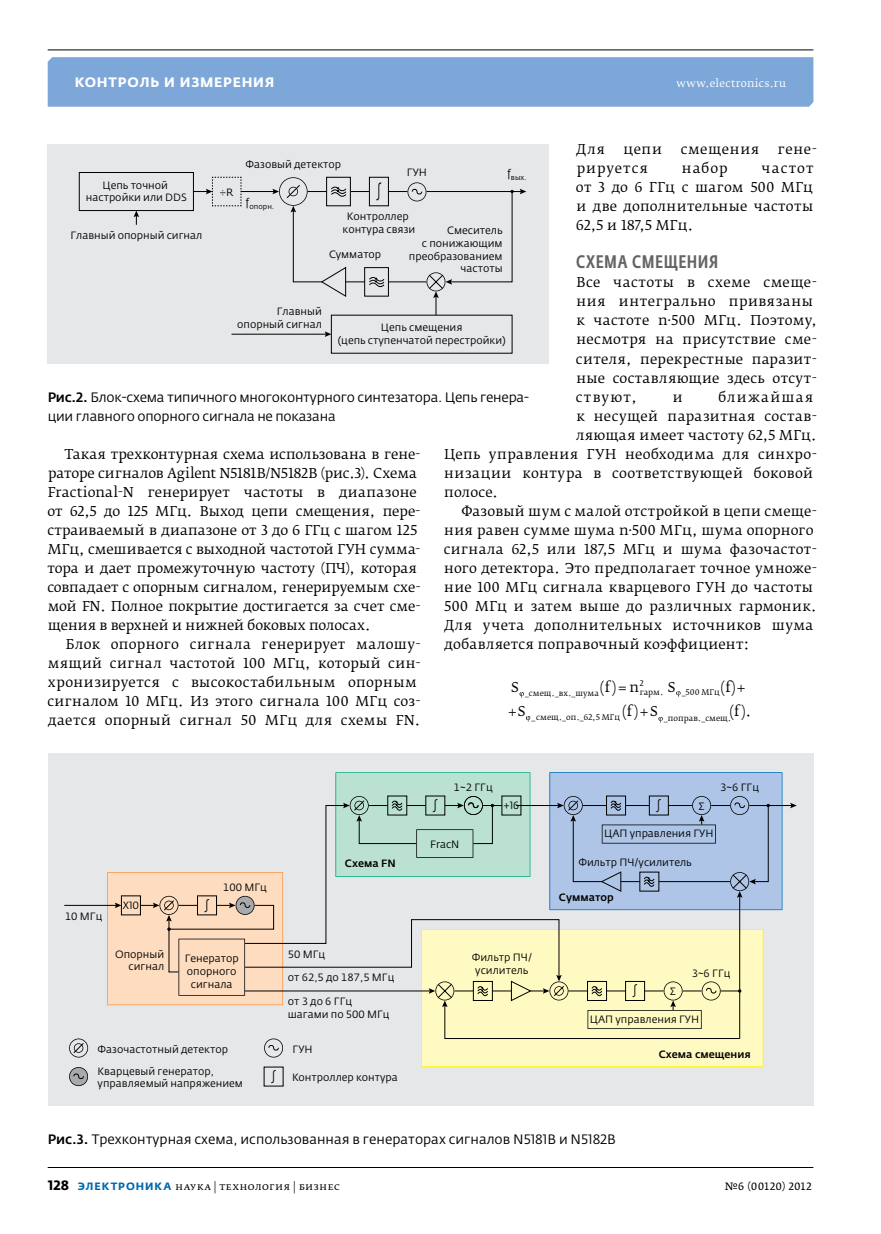
<style>
.page{position:relative;width:881px;height:1234px;background:#fff}
.page>*{position:absolute;margin:0;border:0;box-sizing:border-box;transform-origin:0 0}
.t1{font:18.9px "Fedra Sans Pro";color:#000;scale:.55 1}
.t2{font:500 18px "Fedra Sans Cond Pro";letter-spacing:.03em;color:#636466}
.t3{font:13.8px "Fedra Sans Pro";color:#000;scale:.76 1}
.t4{font:13.5px/19px "Fedra Serif B Pro";letter-spacing:.015em;color:#000}
.t5{font:13.5px/19px "Fedra Serif B Pro";letter-spacing:-.005em;color:#000}
.t6{font:13.5px/19px "Fedra Sans Pro";letter-spacing:-.015em;color:#000}
.t7{font:700 13.5px "Fedra Sans Alt Pro";letter-spacing:.055em;color:#fff}
.t8{font:13.5px "Fedra Serif B Pro";letter-spacing:.08em;color:#000}
.t9{font:13.5px "Fedra Serif PL Pro";color:#000}
.t10{font:10.5px/12.6px "Fedra Sans Pro";color:#000;text-align:center}
.t11{font:10.5px "Fedra Serif B Pro";letter-spacing:.035em;color:#000}
.t12{font:500 10.5px "Fedra Sans Pro";color:#000}
.t13{font:10.5px "Fedra Serif B Pro";letter-spacing:.03em;color:#fff}
.t14{font:10.5px "Fedra Serif A Pro";letter-spacing:.03em;color:#000}
.t15{font:7.8px "Fedra Serif PL Pro";color:#000}
.t16{font:7.35px "Fedra Sans Pro";color:#000}
.s1{font-weight:500}
.s2{font-family:"Fedra Sans Pro";font-weight:700;font-size:13.5px}
.s3{font-family:"Fedra Sans Alt Pro";font-weight:700;color:#0068ac}
</style>
<div class="page">
<div style="left:48px;top:57px;width:765px;height:50px;background:#7da7d8"></div>
<hr style="left:48px;top:49px;width:765px;height:1px;background:#000">
<hr style="left:48px;top:1166px;width:765px;height:1px;background:#000">
<svg style="left:519px;top:692px;width:4px;height:5px"></svg>
<svg style="left:676px;top:691px;width:4px;height:5px"></svg>
<svg style="left:526px;top:716px;width:4px;height:5px"></svg>
<svg style="left:658px;top:716px;width:4px;height:6px"></svg>
<div style="left:48px;top:144px;width:501px;height:219px;background:#e6e7e8"></div>
<svg style="left:133px;top:211px;width:6px;height:14px"></svg>
<hr style="left:231px;top:334px;width:96px;height:1px;background:#000">
<svg style="left:324px;top:331px;width:7px;height:6px"></svg>
<hr style="left:241px;top:191px;width:33px;height:1px;background:#000">
<hr style="left:426px;top:191px;width:95px;height:1px;background:#000">
<svg style="left:520px;top:189px;width:6px;height:5px"></svg>
<div style="left:79px;top:172px;width:115px;height:39px;border:1px solid #000"></div>
<svg style="left:193px;top:176px;width:49px;height:30px"></svg>
<svg style="left:272px;top:176px;width:241px;height:139px"></svg>
<div style="left:48px;top:753px;width:765px;height:352px;background:#e6e7e8"></div>
<div style="left:421px;top:1057px;width:342px;height:9px;background:#fffac2"></div>
<hr style="left:64px;top:904px;width:53px;height:1px;background:#000">
<svg style="left:69px;top:1038px;width:19px;height:19px"></svg>
<svg style="left:69px;top:1067px;width:19px;height:18px"></svg>
<svg style="left:107px;top:772px;width:689px;height:285px"></svg>
<p class="t7" style="left:75px;top:74px;width:201px">Контроль и измерения</p>
<p class="t13" style="left:676px;top:77px;width:111px">www.electronics.ru</p>
<p class="t4" style="left:576px;top:140px;width:30px">Для</p>
<p class="t4" style="left:623px;top:140px;width:40px">цепи</p>
<p class="t4" style="left:680px;top:140px;width:80px">смещения</p>
<p class="t4" style="left:777px;top:140px;width:40px">гене-</p>
<p class="t4" style="left:576px;top:159px;width:73px">рируется</p>
<p class="t4" style="left:681px;top:159px;width:47px">набор</p>
<p class="t10" style="left:245px;top:158px;width:97px">Фазовый детектор</p>
<p class="t4" style="left:575px;top:159px;width:239px;text-align:justify;text-indent:185px">частот от 3 до 6 ГГц с шагом 500 МГц и две дополнительные частоты 62,5 и 187,5 МГц.</p>
<h2 class="t2" style="left:575px;top:251px;width:144px">Схема смещения</h2>
<p class="t4" style="left:575px;top:273px;width:242px">Все частоты в схеме смеще&shy;ния интегрально привязаны к частоте n∙500 МГц. Поэтому, несмотря на присутствие сме&shy;сителя, перекрестные паразит&shy;ные составляющие здесь отсут&shy;ствуют,</p>
<p class="t10" style="left:407px;top:166px;width:22px">ГУН</p>
<p class="t16" style="left:507px;top:173px;width:21px"><sup>f</sup>вых.</p>
<p class="t10" style="left:86px;top:178px;width:102px">Цепь точной настройки или DDS</p>
<p class="t10" style="left:70px;top:229px;width:133px">Главный опорный сигнал</p>
<p class="t10" style="left:220px;top:185px;width:15px">÷R</p>
<h1 class="t1" style="left:377px;top:178px;width:8px">∫</h1>
<p class="t16" style="left:246px;top:202px;width:30px"><sup>f</sup>опорн.</p>
<p class="t10" style="left:342px;top:210px;width:74px">Контроллер контура связи</p>
<p class="t10" style="left:409px;top:224px;width:95px;text-align:right">Смеситель<br>с понижающим преобразованием частоты</p>
<p class="t10" style="left:329px;top:248px;width:54px">Сумматор</p>
<p class="t10" style="left:237px;top:305px;width:86px;text-align:right">Главный опорный сигнал</p>
<p class="t10" style="left:337px;top:321px;width:169px">Цепь смещения<br>(цепь ступенчатой перестройки)</p>
<p class="t4" style="left:672px;top:387px;width:12px">и</p>
<p class="t8" style="left:718px;top:388px;width:96px">ближайшая</p>
<p class="t4" style="left:576px;top:406px;width:242px">к несущей паразитная состав-</p>
<p class="t4" style="left:576px;top:425px;width:242px">ляющая имеет частоту 62,5 МГц.</p>
<p class="t4" style="left:444px;top:444px;width:374px">Цепь управления ГУН необходима для синхро-</p>
<p class="t4" style="left:444px;top:463px;width:370px">низации контура в соответствующей боковой</p>
<p class="t4" style="left:444px;top:482px;width:55px">полосе.</p>
<p class="t4" style="left:461px;top:501px;width:356px">Фазовый шум с малой отстройкой в цепи смеще-</p>
<p class="t4" style="left:444px;top:520px;width:370px">ния равен сумме шума n∙500 МГц, шума опорного</p>
<p class="t4" style="left:443px;top:539px;width:374px">сигнала 62,5 или 187,5 МГц и шума фазочастот-</p>
<p class="t4" style="left:444px;top:558px;width:374px">ного детектора. Это предполагает точное умноже-</p>
<p class="t4" style="left:444px;top:577px;width:370px">ние 100 МГц сигнала кварцевого ГУН до частоты</p>
<p class="t4" style="left:444px;top:596px;width:374px">500 МГц и затем выше до различных гармоник.</p>
<p class="t4" style="left:444px;top:615px;width:370px">Для учета дополнительных источников шума</p>
<p class="t4" style="left:444px;top:634px;width:306px">добавляется поправочный коэффициент:</p>
<p class="t15" style="left:511px;top:688px;width:134px"><sup>S</sup> _смещ._вх._шума<sup>(f)</sup> <sup>n</sup>2</p>
<p class="t6" style="left:48px;top:387px;width:482px"><span class="s1">Рис.2.</span> Блок-схема типичного многоконтурного синтезатора. Цепь генера&shy;ции главного опорного сигнала не показана</p>
<p class="t5" style="left:47px;top:444px;width:374px;text-indent:17px">Такая трехконтурная схема использована в гене&shy;раторе сигналов Agilent N5181B/N5182B (рис.3). Схема Fractional-N генерирует частоты в диапазоне от 62,5 до 125 МГц. Выход цепи смещения, пере&shy;страиваемый в диапазоне от 3 до 6 ГГц с шагом 125<br>МГц, смешивается с выходной частотой ГУН сумма&shy;тора и дает промежуточную частоту (ПЧ), которая совпадает с опорным сигналом, генерируемым схе&shy;мой FN. Полное покрытие достигается за счет сме&shy;щения в верхней и нижней боковых полосах.</p>
<p class="t4" style="left:47px;top:634px;width:374px;text-indent:18px">Блок опорного сигнала генерирует малошу&shy;мящий сигнал частотой 100 МГц, который син&shy;хронизируется с высокостабильным опорным сигналом 10 МГц. Из этого сигнала 100 МГц соз&shy;дается опорный сигнал 50 МГц для схемы FN.</p>
<p class="t15" style="left:639px;top:687px;width:37px">гарм. <sup>S</sup></p>
<p class="t9" style="left:720px;top:679px;width:17px">(f)</p>
<p class="t15" style="left:681px;top:687px;width:40px">_500 МГц</p>
<p class="t15" style="left:517px;top:712px;width:235px"><sup>S</sup> _смещ._оп._62,5 МГц <sup>(f)</sup> <sup>S</sup> _поправ._смещ.<sup>(f).</sup></p>
<p class="t10" style="left:65px;top:909px;width:39px">10 МГц</p>
<p class="t10" style="left:123px;top:898px;width:18px">X10</p>
<p class="t3" style="left:205px;top:895px;width:6px">∫</p>
<p class="t10" style="left:223px;top:880px;width:45px">100 МГц</p>
<p class="t10" style="left:115px;top:947px;width:50px;text-align:right">Опорный сигнал</p>
<p class="t10" style="left:185px;top:952px;width:56px">Генератор опорного сигнала</p>
<p class="t10" style="left:98px;top:1042px;width:132px">Фазочастотный детектор</p>
<p class="t10" style="left:98px;top:1064px;width:147px;text-align:left">Кварцевый генератор, управляемый напряжением</p>
<p class="t3" style="left:271px;top:1066px;width:6px">∫</p>
<p class="t12" style="left:345px;top:856px;width:52px">Схема FN</p>
<p class="t10" style="left:288px;top:947px;width:39px">50 МГц</p>
<p class="t10" style="left:288px;top:971px;width:108px">от 62,5 до 187,5 МГц</p>
<p class="t10" style="left:288px;top:995px;width:103px;text-align:left">от 3 до 6 ГГц шагами по 500 МГц</p>
<p class="t10" style="left:292px;top:1042px;width:22px">ГУН</p>
<p class="t10" style="left:292px;top:1071px;width:107px">Контроллер контура</p>
<p class="t3" style="left:433px;top:795px;width:6px">∫</p>
<p class="t10" style="left:454px;top:781px;width:40px">1~2 ГГц</p>
<p class="t10" style="left:430px;top:838px;width:31px">FracN</p>
<p class="t10" style="left:503px;top:798px;width:17px">+16</p>
<p class="t10" style="left:471px;top:950px;width:62px">Фильтр ПЧ/ усилитель</p>
<p class="t3" style="left:656px;top:795px;width:6px">∫</p>
<p class="t10" style="left:698px;top:799px;width:7px">Σ</p>
<p class="t10" style="left:604px;top:827px;width:111px">ЦАП управления ГУН</p>
<p class="t10" style="left:578px;top:855px;width:115px">Фильтр ПЧ/усилитель</p>
<p class="t10" style="left:720px;top:781px;width:40px">3~6 ГГц</p>
<p class="t12" style="left:558px;top:890px;width:56px">Сумматор</p>
<p class="t3" style="left:633px;top:980px;width:6px">∫</p>
<p class="t10" style="left:670px;top:984px;width:7px">Σ</p>
<p class="t10" style="left:691px;top:966px;width:40px">3~6 ГГц</p>
<p class="t10" style="left:589px;top:1012px;width:111px">ЦАП управления ГУН</p>
<p class="t12" style="left:658px;top:1047px;width:93px">Схема смещения</p>
<p class="t6" style="left:48px;top:1129px;width:569px"><span class="s1">Рис.3.</span> Трехконтурная схема, использованная в генераторах сигналов N5181B и N5182B</p>
<p class="t11" style="left:48px;top:1179px;width:294px"><span class="s2">128</span> <span class="s3">ЭЛЕКТРОНИКА</span> наука | технология | бизнес</p>
<p class="t14" style="left:724px;top:1179px;width:88px">№6 (00120) 2012</p>
</div>
